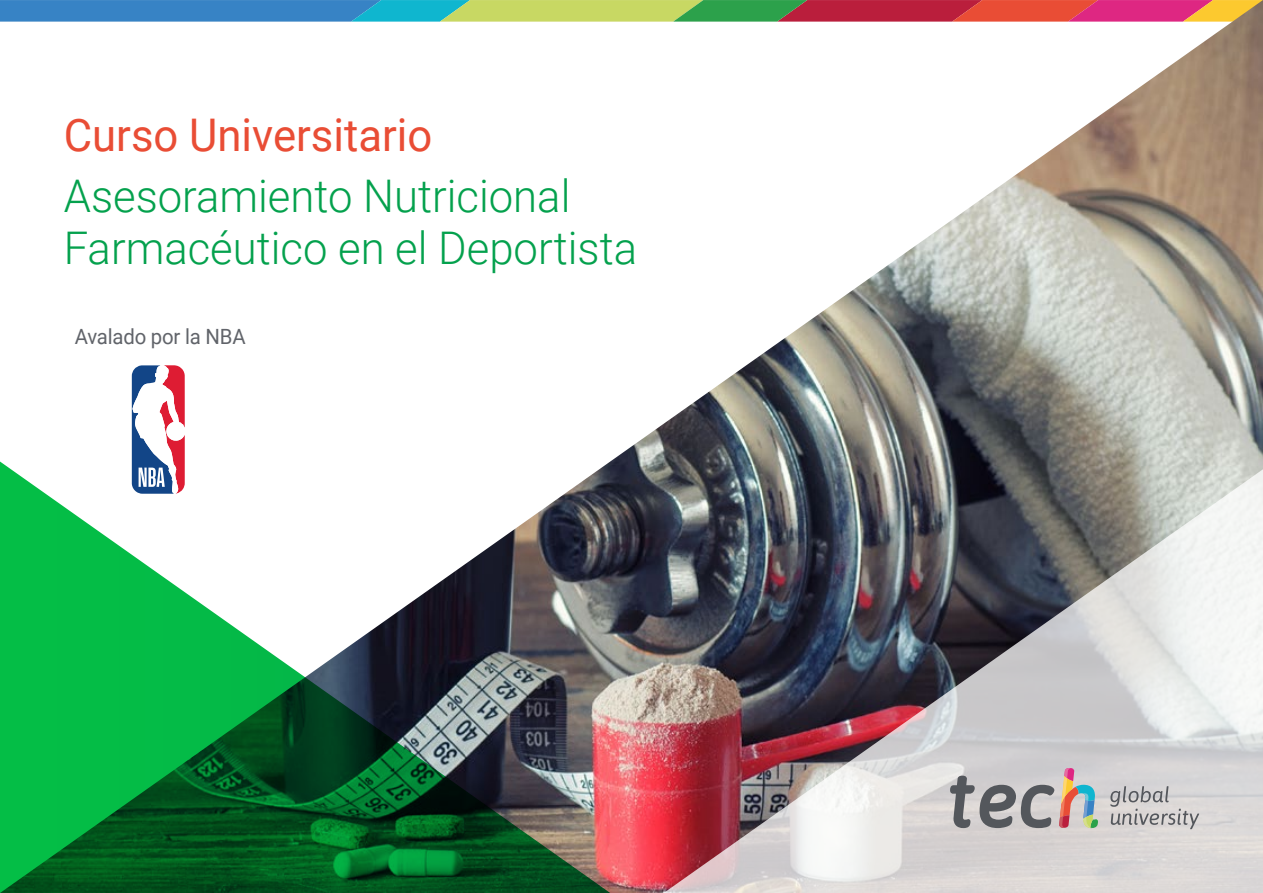
<style>
.page{position:relative;width:1263px;height:893px;background:#fff}
.page>*{position:absolute;margin:0;border:0;box-sizing:border-box;transform-origin:0 0}
.t1{font:300 45px/52.5px "Roboto";color:#04a14d}
.t2{font:45px "Roboto";color:#e94d35}
.t3{font:21px "Roboto";letter-spacing:-.01em;color:#61646a}
</style>
<div class="page">
<img style="left:0;top:0;width:1263px;height:454px">
<svg style="left:0;top:446px;width:640px;height:447px"></svg>
<img style="left:634px;top:454px;width:629px;height:439px">
<svg style="left:132px;top:365px;width:53px;height:129px"></svg>
<svg style="left:1110px;top:786px;width:89px;height:43px;background:#c1bfbf"></svg>
<svg style="left:950px;top:768px;width:148px;height:60px;background:#aca8a8"></svg>
<p class="t2" style="left:64px;top:103px;width:370px">Curso Universitario</p>
<p class="t1" style="left:64px;top:168px;width:575px">Asesoramiento Nutricional<br>Farmacéutico en el Deportista</p>
<p class="t3" style="left:75px;top:322px;width:172px">Avalado por la NBA</p>
</div>
